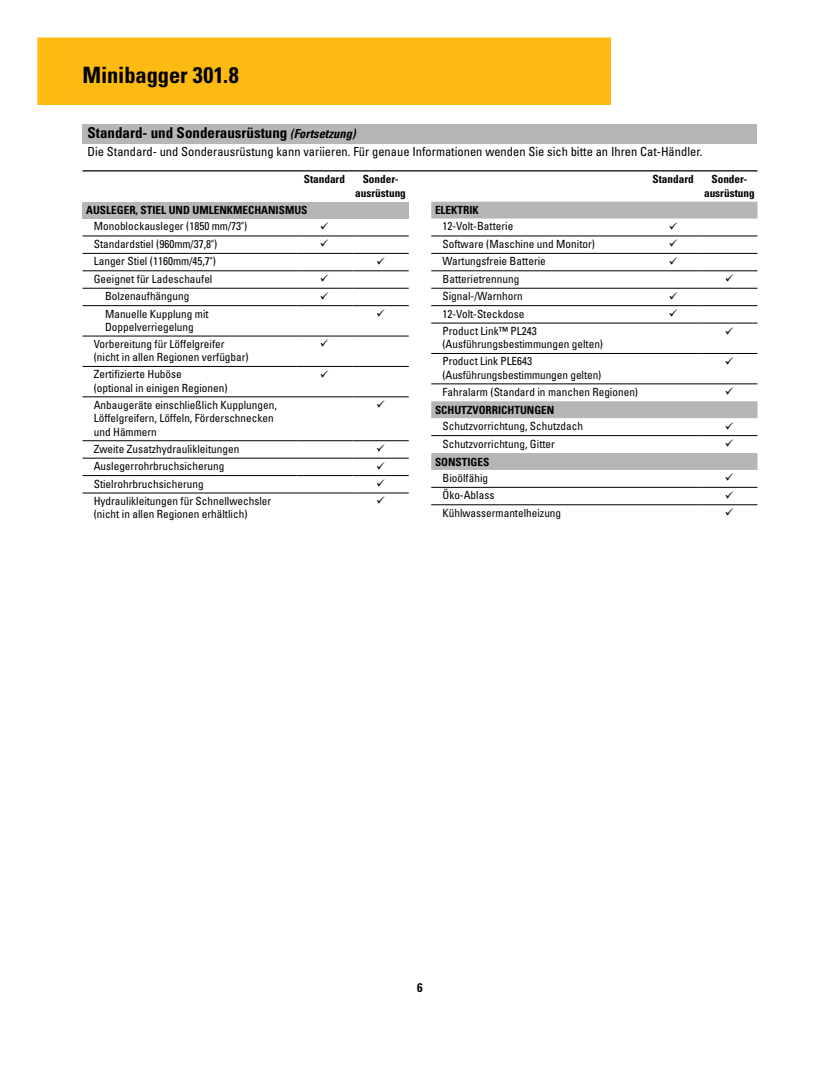
<style>
.page{position:relative;width:840px;height:1065px;background:#fff}
.page>*{position:absolute;margin:0;border:0;box-sizing:border-box;transform-origin:0 0}
.TechSpecleftPageHead{font:700 condensed 22.5px "Univers LT Std";letter-spacing:-.005em;color:#000}
.MH{font:700 condensed 15px "Univers LT Std";color:#000}
.LongDescription{font:condensed 12.5px "Univers LT Std";color:#000}
.Page_Number{font:700 condensed 12.5px "Univers LT Std";color:#000}
.Std-Opt_equipment_w{font:condensed 11.25px/13.5px "Univers LT Std";color:#000}
.StandardEquipmentTab{font:700 condensed 11.25px "Univers LT Std";color:#000}
.Std-Opt_equipment_w-2{font:700 condensed 11.25px/13.5px "Univers LT Std";color:#000;text-align:center}
.s1{font-style:italic;font-size:12.5px}
</style>
<div class="page">
<svg style="left:37px;top:37px;width:721px;height:469px"></svg>
<svg style="left:321px;top:222px;width:7px;height:8px"></svg>
<svg style="left:321px;top:240px;width:7px;height:7px"></svg>
<svg style="left:377px;top:257px;width:8px;height:7px"></svg>
<svg style="left:321px;top:274px;width:7px;height:8px"></svg>
<svg style="left:321px;top:292px;width:7px;height:7px"></svg>
<svg style="left:377px;top:309px;width:8px;height:8px"></svg>
<svg style="left:321px;top:340px;width:7px;height:7px"></svg>
<svg style="left:321px;top:370px;width:7px;height:8px"></svg>
<svg style="left:377px;top:401px;width:8px;height:7px"></svg>
<svg style="left:377px;top:444px;width:8px;height:8px"></svg>
<svg style="left:377px;top:462px;width:8px;height:7px"></svg>
<svg style="left:377px;top:479px;width:8px;height:8px"></svg>
<svg style="left:377px;top:497px;width:8px;height:7px"></svg>
<svg style="left:670px;top:222px;width:7px;height:8px"></svg>
<svg style="left:670px;top:240px;width:7px;height:7px"></svg>
<svg style="left:670px;top:257px;width:7px;height:7px"></svg>
<svg style="left:726px;top:274px;width:7px;height:8px"></svg>
<svg style="left:670px;top:292px;width:7px;height:7px"></svg>
<svg style="left:670px;top:309px;width:7px;height:8px"></svg>
<svg style="left:726px;top:327px;width:7px;height:7px"></svg>
<svg style="left:726px;top:357px;width:7px;height:8px"></svg>
<svg style="left:726px;top:388px;width:7px;height:7px"></svg>
<svg style="left:726px;top:422px;width:7px;height:7px"></svg>
<svg style="left:726px;top:439px;width:7px;height:8px"></svg>
<svg style="left:726px;top:474px;width:7px;height:7px"></svg>
<svg style="left:726px;top:491px;width:7px;height:7px"></svg>
<p class="TechSpecleftPageHead" style="left:82px;top:61px;width:158px">Minibagger 301.8</p>
<p class="MH" style="left:88px;top:124px;width:270px">Standard- und Sonderausrüstung <span class="s1">(Fortsetzung)</span></p>
<p class="LongDescription" style="left:88px;top:144px;width:616px">Die Standard- und Sonderausrüstung kann variieren. Für genaue Informationen wenden Sie sich bitte an Ihren Cat-Händler.</p>
<p class="Std-Opt_equipment_w-2" style="left:304px;top:172px;width:43px">Standard</p>
<p class="Std-Opt_equipment_w-2" style="left:355px;top:172px;width:52px">Sonder&shy;ausrüstung</p>
<p class="StandardEquipmentTab" style="left:86px;top:203px;width:223px">AUSLEGER, STIEL UND UMLENKMECHANISMUS</p>
<p class="Std-Opt_equipment_w" style="left:94px;top:220px;width:155px">Monoblockausleger (1850 mm/73")</p>
<p class="Std-Opt_equipment_w" style="left:94px;top:237px;width:125px">Standardstiel (960mm/37,8")</p>
<p class="Std-Opt_equipment_w" style="left:94px;top:254px;width:124px">Langer Stiel (1160mm/45,7")</p>
<p class="Std-Opt_equipment_w" style="left:94px;top:272px;width:120px">Geeignet für Ladeschaufel</p>
<p class="Std-Opt_equipment_w" style="left:105px;top:289px;width:86px">Bolzenaufhängung</p>
<p class="Std-Opt_equipment_w" style="left:105px;top:307px;width:105px">Manuelle Kupplung mit<br>Doppelverriegelung</p>
<p class="Std-Opt_equipment_w" style="left:94px;top:337px;width:156px">Vorbereitung für Löffelgreifer (nicht in allen Regionen verfügbar)</p>
<p class="Std-Opt_equipment_w" style="left:94px;top:367px;width:135px">Zertifizierte Huböse<br>(optional in einigen Regionen)</p>
<p class="Std-Opt_equipment_w" style="left:94px;top:398px;width:185px">Anbaugeräte einschließlich Kupplungen,<br>Löffelgreifern, Löffeln, Förderschnecken und Hämmern</p>
<p class="Std-Opt_equipment_w" style="left:94px;top:442px;width:147px">Zweite Zusatzhydraulikleitungen</p>
<p class="Std-Opt_equipment_w" style="left:94px;top:459px;width:132px">Auslegerrohrbruchsicherung</p>
<p class="Std-Opt_equipment_w" style="left:94px;top:477px;width:111px">Stielrohrbruchsicherung</p>
<p class="Std-Opt_equipment_w" style="left:94px;top:494px;width:179px">Hydraulikleitungen für Schnellwechsler (nicht in allen Regionen erhältlich)</p>
<p class="Std-Opt_equipment_w-2" style="left:652px;top:172px;width:43px">Standard</p>
<p class="Std-Opt_equipment_w-2" style="left:704px;top:172px;width:52px">Sonder&shy;ausrüstung</p>
<p class="StandardEquipmentTab" style="left:435px;top:203px;width:45px">ELEKTRIK</p>
<p class="Std-Opt_equipment_w" style="left:443px;top:220px;width:72px">12-Volt-Batterie</p>
<p class="Std-Opt_equipment_w" style="left:443px;top:237px;width:154px">Software (Maschine und Monitor)</p>
<p class="Std-Opt_equipment_w" style="left:443px;top:254px;width:105px">Wartungsfreie Batterie</p>
<p class="Std-Opt_equipment_w" style="left:443px;top:272px;width:78px">Batterietrennung</p>
<p class="Std-Opt_equipment_w" style="left:443px;top:289px;width:82px">Signal-/Warnhorn</p>
<p class="Std-Opt_equipment_w" style="left:443px;top:307px;width:84px">12-Volt-Steckdose</p>
<p class="Std-Opt_equipment_w" style="left:443px;top:324px;width:162px">Product Link™ PL243 (Ausführungsbestimmungen gelten)</p>
<p class="Std-Opt_equipment_w" style="left:443px;top:354px;width:160px">Product Link PLE643 (Ausführungsbestimmungen gelten)</p>
<p class="Std-Opt_equipment_w" style="left:443px;top:385px;width:197px">Fahralarm (Standard in manchen Regionen)</p>
<p class="StandardEquipmentTab" style="left:435px;top:403px;width:121px">SCHUTZVORRICHTUNGEN</p>
<p class="Std-Opt_equipment_w" style="left:443px;top:419px;width:142px">Schutzvorrichtung, Schutzdach</p>
<p class="Std-Opt_equipment_w" style="left:443px;top:437px;width:114px">Schutzvorrichtung, Gitter</p>
<p class="StandardEquipmentTab" style="left:435px;top:455px;width:56px">SONSTIGES</p>
<p class="Std-Opt_equipment_w" style="left:443px;top:471px;width:47px">Bioölfähig</p>
<p class="Std-Opt_equipment_w" style="left:443px;top:488px;width:53px">Öko-Ablass</p>
<p class="Std-Opt_equipment_w" style="left:443px;top:506px;width:120px">Kühlwassermantelheizung</p>
<p class="Page_Number" style="left:417px;top:979px;width:7px">6</p>
</div>
